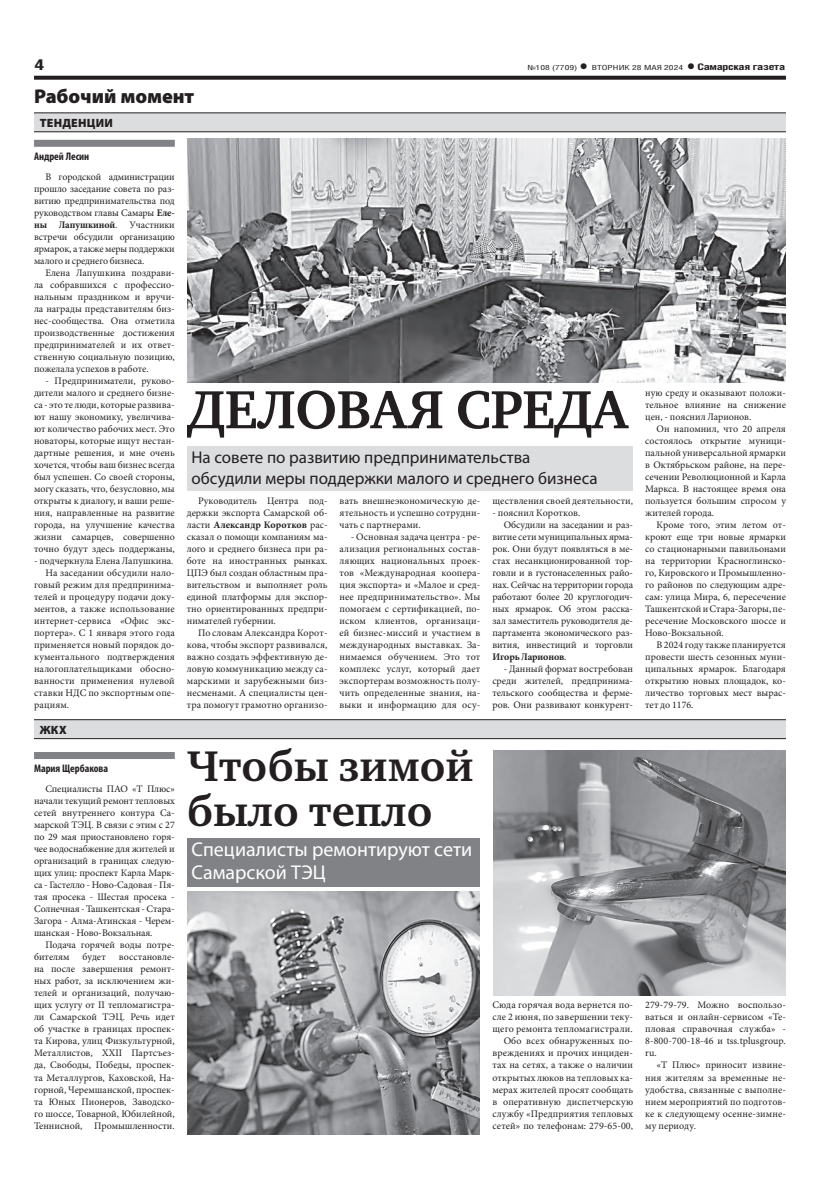
<style>
.page{position:relative;width:820px;height:1191px;background:#fff}
.page>*{position:absolute;margin:0;border:0;box-sizing:border-box;transform-origin:0 0}
.заголовок{font:700 55px "Charter C";letter-spacing:-.01em;color:#231f20}
.заголовок-2{font:700 44px/45px "Charter C";color:#231f20}
.подзаголовок__копия{font:20px/23px "Myriad Pro";color:#fff}
.рубрика{font:900 20px "Myriad Pro";letter-spacing:-.005em;color:#231f20}
.подзаголовок__копия-2{font:17px/20.4px "Myriad Pro";color:#231f20}
.t1{font:700 15px "Helios Cond";color:#231f20;scale:1.4 1}
.надзаголовок{font:900 12px "Myriad Pro";letter-spacing:.02em;color:#231f20}
.автор_чб{font:700 condensed 11px "Myriad Pro";color:#231f20}
.ОСНОВНОЙ{font:10px/12px "Minion Pro";color:#231f20;text-align:justify}
.t2{font:7px "Helios Cond";color:#231f20;scale:1.4 1}
.s1{font-weight:700;font-size:16px}
.s2{font-weight:700;font-size:9px}
.s3{font-weight:700}
</style>
<div class="page">
<svg style="left:34px;top:76px;width:751px;height:4px;background:#322f2f"></svg>
<div style="left:34px;top:113px;width:751px;height:19px;background:#dcdddf"></div>
<hr style="left:34px;top:113px;width:751px;height:1px;background:#231f20">
<hr style="left:34px;top:131px;width:751px;height:1px;background:#231f20">
<div style="left:34px;top:720px;width:751px;height:19px;background:#dcdddf"></div>
<hr style="left:34px;top:719px;width:751px;height:1px;background:#231f20">
<hr style="left:34px;top:738px;width:751px;height:1px;background:#231f20">
<div style="left:34px;top:140px;width:141px;height:7px;background:#808285"></div>
<div style="left:187px;top:446px;width:445px;height:44px;background:#dcdddf"></div>
<div style="left:34px;top:752px;width:141px;height:7px;background:#808285"></div>
<div style="left:187px;top:838px;width:292px;height:48px;background:#808285"></div>
<img style="left:187px;top:139px;width:598px;height:244px">
<img style="left:187px;top:891px;width:292px;height:243px">
<img style="left:493px;top:750px;width:292px;height:245px">
<p class="t1" style="left:34px;top:55px;width:9px">4</p>
<p class="t2" style="left:527px;top:64px;width:185px">№108 (7709) <span class="s1">•</span> ВТОРНИК 28 МАЯ 2024 <span class="s1">•</span> <span class="s2">Самарская газета</span></p>
<p class="рубрика" style="left:34px;top:85px;width:162px">Рабочий момент</p>
<p class="надзаголовок" style="left:40px;top:116px;width:74px">ТЕНДЕНЦИИ</p>
<p class="автор_чб" style="left:34px;top:150px;width:57px">Андрей Лесин</p>
<p class="ОСНОВНОЙ" style="left:34px;top:171px;width:142px;text-indent:11px">В городской администрации прошло заседание совета по раз&shy;витию предпринимательства под руководством главы Самары <span class="s3">Еле&shy;ны Лапушкиной</span>. Участники встречи обсудили организацию ярмарок, а также меры поддержки малого и среднего бизнеса.</p>
<p class="ОСНОВНОЙ" style="left:34px;top:267px;width:142px;text-indent:11px">Елена Лапушкина поздрави&shy;ла собравшихся с профессио&shy;нальным праздником и вручи&shy;ла награды представителям биз&shy;нес-сообщества. Она отметила производственные достижения предпринимателей и их ответ&shy;ственную социальную позицию, пожелала успехов в работе.</p>
<p class="ОСНОВНОЙ" style="left:34px;top:375px;width:142px;text-indent:11px">- Предприниматели, руково&shy;дители малого и среднего бизне&shy;са - это те люди, которые развива&shy;ют нашу экономику, увеличива&shy;ют количество рабочих мест. Это новаторы, которые ищут нестан&shy;дартные решения, и мне очень хочется, чтобы ваш бизнес всегда был успешен. Со своей стороны, могу сказать, что, безусловно, мы открыты к диалогу, и ваши реше&shy;ния, направленные на развитие города, на улучшение качества жизни самарцев, совершенно точно будут здесь поддержаны,</p>
<p class="ОСНОВНОЙ" style="left:34px;top:555px;width:141px">- подчеркнула Елена Лапушкина.</p>
<p class="ОСНОВНОЙ" style="left:34px;top:567px;width:142px;text-indent:11px">На заседании обсудили нало&shy;говый режим для предпринима&shy;телей и процедуру подачи доку&shy;ментов, а также использование интернет-сервиса «Офис экс&shy;портера». С 1 января этого года применяется новый порядок до&shy;кументального подтверждения налогоплательщиками обосно&shy;ванности применения нулевой ставки НДС по экспортным опе&shy;рациям.</p>
<p class="надзаголовок" style="left:40px;top:723px;width:28px">ЖКХ</p>
<p class="автор_чб" style="left:34px;top:762px;width:76px">Мария Щербакова</p>
<p class="ОСНОВНОЙ" style="left:34px;top:783px;width:142px;text-indent:11px">Специалисты ПАО «Т Плюс» начали текущий ремонт тепловых сетей внутреннего контура Са&shy;марской ТЭЦ. В связи с этим с 27 по 29 мая приостановлено горя&shy;чее водоснабжение для жителей и организаций в границах следую&shy;щих улиц: проспект Карла Марк&shy;са - Гастелло - Ново-Садовая - Пя&shy;тая просека - Шестая просека - Солнечная - Ташкентская - Стара-Загора - Алма-Атинская - Черем&shy;шанская - Ново-Вокзальная.</p>
<p class="ОСНОВНОЙ" style="left:34px;top:939px;width:142px;text-indent:11px">Подача горячей воды потре&shy;бителям</p>
<p class="ОСНОВНОЙ" style="left:82px;top:951px;width:25px">будет</p>
<p class="ОСНОВНОЙ" style="left:34px;top:951px;width:142px;text-indent:85px">восстановле&shy;на после завершения ремонт&shy;ных работ, за исключением жи&shy;телей и организаций, получаю&shy;щих услугу от II тепломагистра&shy;ли Самарской ТЭЦ. Речь идет об участке в границах проспек&shy;та Кирова, улиц Физкультурной, Металлистов, XXII Партсъез&shy;да, Свободы, Победы, проспек&shy;та Металлургов, Каховской, На&shy;горной, Черемшанской, проспек&shy;та Юных Пионеров, Заводско&shy;го шоссе, Товарной, Юбилейной, Теннисной, Промышленности.</p>
<p class="заголовок" style="left:187px;top:379px;width:441px">ДЕЛОВАЯ СРЕДА</p>
<p class="подзаголовок__копия-2" style="left:191px;top:447px;width:407px">На совете по развитию предпринимательства обсудили меры поддержки малого и среднего бизнеса</p>
<p class="ОСНОВНОЙ" style="left:187px;top:495px;width:142px;text-indent:11px">Руководитель Центра под&shy;держки экспорта Самарской об&shy;ласти <span class="s3">Александр Коротков</span> рас&shy;сказал о помощи компаниям ма&shy;лого и среднего бизнеса при ра&shy;боте на иностранных рынках.<br>ЦПЭ был создан областным пра&shy;вительством и выполняет роль единой платформы для экспор&shy;тно ориентированных предпри&shy;нимателей губернии.</p>
<p class="ОСНОВНОЙ" style="left:187px;top:627px;width:142px;text-indent:11px">По словам Александра Корот&shy;кова, чтобы экспорт развивался, важно создать эффективную де&shy;ловую коммуникацию между са&shy;марскими и зарубежными биз&shy;несменами. А специалисты цен&shy;тра помогут грамотно организо-</p>
<p class="ОСНОВНОЙ" style="left:339px;top:495px;width:142px">вать внешнеэкономическую де&shy;ятельность и успешно сотрудни&shy;чать с партнерами.</p>
<p class="ОСНОВНОЙ" style="left:339px;top:531px;width:142px;text-indent:11px">- Основная задача центра - ре&shy;ализация региональных состав&shy;ляющих национальных проек&shy;тов «Международная коопера&shy;ция экспорта» и «Малое и сред&shy;нее предпринимательство». Мы помогаем с сертификацией, по&shy;иском клиентов, организаци&shy;ей бизнес-миссий и участием в международных выставках. За&shy;нимаемся обучением. Это тот комплекс услуг, который дает экспортерам возможность полу&shy;чить определенные знания, на&shy;выки и информацию для осу-</p>
<p class="ОСНОВНОЙ" style="left:492px;top:495px;width:142px">ществления своей деятельности,</p>
<p class="ОСНОВНОЙ" style="left:492px;top:507px;width:89px">- пояснил Коротков.</p>
<p class="ОСНОВНОЙ" style="left:492px;top:519px;width:142px;text-indent:11px">Обсудили на заседании и раз&shy;витие сети муниципальных ярма&shy;рок. Они будут появляться в ме&shy;стах несанкционированной тор&shy;говли и в густонаселенных райо&shy;нах. Сейчас на территории города работают более 20 круглогодич&shy;ных ярмарок. Об этом расска&shy;зал заместитель руководителя де&shy;партамента экономического раз&shy;вития, инвестиций и торговли <span class="s3">Игорь Ларионов</span>.</p>
<p class="ОСНОВНОЙ" style="left:492px;top:663px;width:142px;text-indent:11px">- Данный формат востребован среди жителей, предпринима&shy;тельского сообщества и ферме&shy;ров. Они развивают конкурент-</p>
<p class="ОСНОВНОЙ" style="left:645px;top:387px;width:142px">ную среду и оказывают положи&shy;тельное влияние на снижение цен, - пояснил Ларионов.</p>
<p class="ОСНОВНОЙ" style="left:645px;top:423px;width:142px;text-indent:11px">Он напомнил, что 20 апреля состоялось открытие муници&shy;пальной универсальной ярмарки в Октябрьском районе, на пере&shy;сечении Революционной и Карла Маркса. В настоящее время она пользуется большим спросом у жителей города.</p>
<p class="ОСНОВНОЙ" style="left:645px;top:519px;width:142px;text-indent:11px">Кроме того, этим летом от&shy;кроют еще три новые ярмарки со стационарными павильонами на территории Красноглинско&shy;го, Кировского и Промышленно&shy;го районов по следующим адре&shy;сам: улица Мира, 6, пересечение Ташкентской и Стара-Загоры, пе&shy;ресечение Московского шоссе и Ново-Вокзальной.</p>
<p class="ОСНОВНОЙ" style="left:645px;top:639px;width:142px;text-indent:11px">В 2024 году также планируется провести шесть сезонных муни&shy;ципальных ярмарок. Благодаря открытию новых площадок, ко&shy;личество торговых мест вырас&shy;тет до 1176.</p>
<p class="заголовок-2" style="left:187px;top:744px;width:288px">Чтобы зимой было тепло</p>
<p class="подзаголовок__копия" style="left:191px;top:837px;width:282px">Специалисты ремонтируют сети<br>Самарской ТЭЦ</p>
<p class="ОСНОВНОЙ" style="left:492px;top:999px;width:142px">Сюда горячая вода вернется по&shy;сле 2 июня, по завершении теку&shy;щего ремонта тепломагистрали.</p>
<p class="ОСНОВНОЙ" style="left:492px;top:1035px;width:142px;text-indent:11px">Обо всех обнаруженных по&shy;вреждениях и прочих инциден&shy;тах на сетях, а также о наличии открытых люков на тепловых ка&shy;мерах жителей просят сообщать в оперативную диспетчерскую службу «Предприятия тепловых сетей» по телефонам: 279-65-00,</p>
<p class="ОСНОВНОЙ" style="left:645px;top:999px;width:142px">279-79-79. Можно воспользо&shy;ваться и онлайн-сервисом «Те&shy;пловая справочная служба» - 8-800-700-18-46 и tss.tplusgroup. ru.</p>
<p class="ОСНОВНОЙ" style="left:645px;top:1059px;width:142px;text-indent:11px">«Т Плюс» приносит извине&shy;ния жителям за временные не&shy;удобства, связанные с выполне&shy;нием мероприятий по подготов&shy;ке к следующему осенне-зимне&shy;му периоду.</p>
</div>
